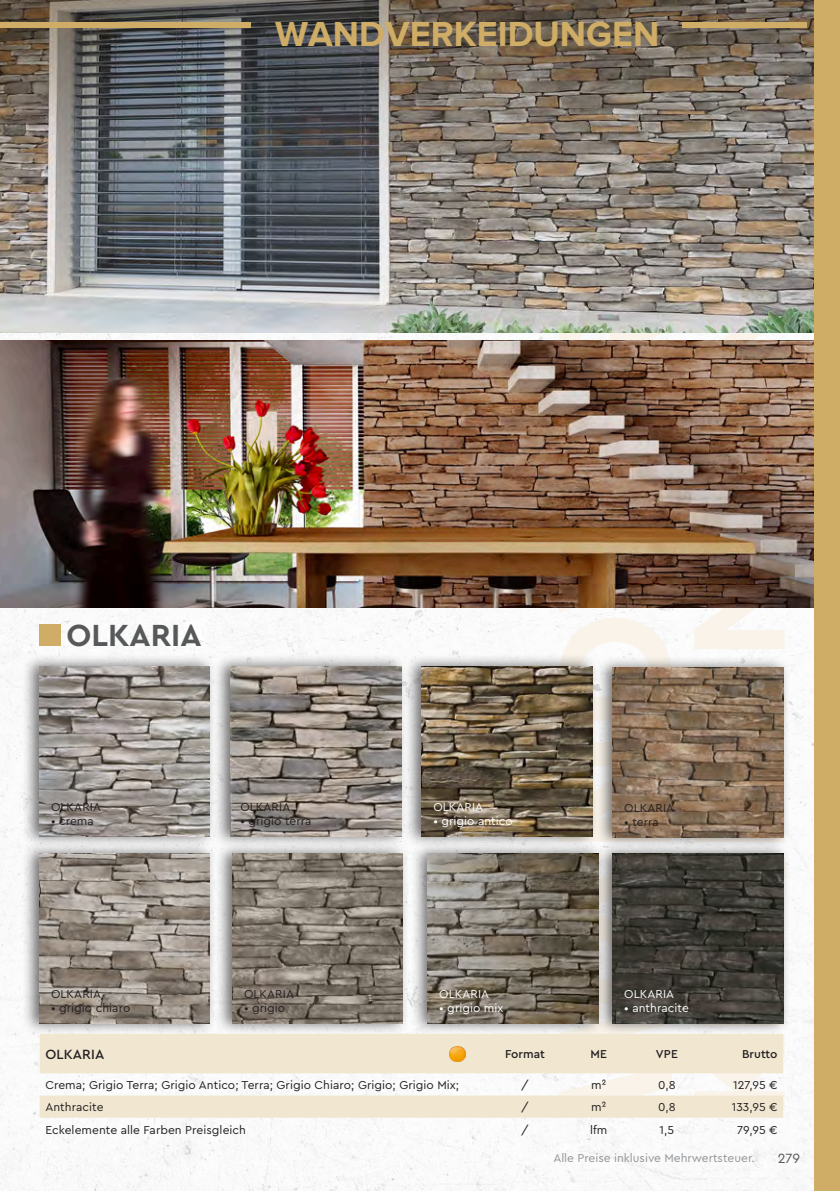
<style>
.page{position:relative;width:840px;height:1191px;background:#fff}
.page>*{position:absolute;margin:0;border:0;box-sizing:border-box;transform-origin:0 0}
.t1{font:700 36px "Proxima Nova";color:#cfad66}
.t2{font:700 32px "Cera Pro";color:#57585a}
.t3{font:500 14px "Cera Pro";letter-spacing:.005em;color:#231f20}
.t4{font:14px "Cera Pro";color:#57585a}
.t5{font:12px "Cera Pro";letter-spacing:.005em;color:#231f20}
.t6{font:12px "Cera Pro";letter-spacing:.005em;color:#fff}
.t7{font:12px "Cera Pro";color:#939598}
.t8{font:500 12px "Cera Pro";letter-spacing:.005em;color:#231f20}
</style>
<div class="page">
<img style="left:0;top:0;width:813px;height:1191px">
<div style="left:40px;top:624px;width:21px;height:22px;background:#cfad66"></div>
<div style="left:595px;top:655px;width:194px;height:195px;background:#231f20;opacity:.65"></div>
<img style="left:612px;top:667px;width:170px;height:170px">
<div style="left:22px;top:841px;width:195px;height:195px;background:#231f20;opacity:.65"></div>
<img style="left:40px;top:853px;width:170px;height:170px">
<div style="left:215px;top:841px;width:194px;height:195px;background:#231f20;opacity:.65"></div>
<img style="left:232px;top:853px;width:171px;height:170px">
<div style="left:410px;top:841px;width:194px;height:195px;background:#231f20;opacity:.65"></div>
<img style="left:427px;top:853px;width:168px;height:170px">
<div style="left:22px;top:654px;width:195px;height:194px;background:#231f20;opacity:.65"></div>
<img style="left:40px;top:666px;width:170px;height:170px">
<div style="left:213px;top:654px;width:194px;height:194px;background:#231f20;opacity:.65"></div>
<img style="left:231px;top:666px;width:170px;height:170px">
<div style="left:404px;top:654px;width:194px;height:194px;background:#231f20;opacity:.65"></div>
<img style="left:421px;top:666px;width:170px;height:170px">
<div style="left:595px;top:841px;width:194px;height:195px;background:#231f20;opacity:.65"></div>
<img style="left:612px;top:853px;width:170px;height:170px">
<img style="left:1px;top:0;width:812px;height:333px">
<img style="left:0;top:340px;width:813px;height:267px">
<svg style="left:40px;top:1033px;width:742px;height:84px;fill:#f1e7d1"></svg>
<img style="left:449px;top:1046px;width:16px;height:16px">
<div style="left:813px;top:0;width:26px;height:1191px;background:#cfad66"></div>
<div style="left:681px;top:22px;width:125px;height:5px;background:#cfad66"></div>
<div style="left:1px;top:22px;width:249px;height:5px;background:#cfad66"></div>
<h1 class="t1" style="left:275px;top:13px;width:385px">WANDVERKEIDUNGEN</h1>
<p class="t2" style="left:66px;top:614px;width:137px">OLKARIA</p>
<p class="t5" style="left:51px;top:798px;width:51px">OLKARIA</p>
<p class="t5" style="left:51px;top:813px;width:44px">• crema</p>
<p class="t5" style="left:240px;top:798px;width:51px">OLKARIA</p>
<p class="t5" style="left:240px;top:813px;width:73px">• grigio terra</p>
<p class="t5" style="left:51px;top:986px;width:51px">OLKARIA</p>
<p class="t5" style="left:51px;top:1000px;width:81px">• grigio chiaro</p>
<p class="t5" style="left:244px;top:986px;width:51px">OLKARIA</p>
<p class="t5" style="left:244px;top:1000px;width:43px">• grigio</p>
<p class="t6" style="left:433px;top:798px;width:51px">OLKARIA</p>
<p class="t6" style="left:433px;top:813px;width:81px">• grigio antico</p>
<p class="t6" style="left:439px;top:986px;width:51px">OLKARIA</p>
<p class="t6" style="left:439px;top:1000px;width:66px">• grigio mix</p>
<p class="t5" style="left:624px;top:800px;width:51px">OLKARIA</p>
<p class="t5" style="left:624px;top:814px;width:36px">• terra</p>
<p class="t6" style="left:624px;top:986px;width:51px">OLKARIA</p>
<p class="t6" style="left:624px;top:1000px;width:66px">• anthracite</p>
<p class="t3" style="left:45px;top:1045px;width:60px">OLKARIA</p>
<p class="t8" style="left:504px;top:1046px;width:41px">Format</p>
<p class="t8" style="left:590px;top:1046px;width:18px">ME</p>
<p class="t8" style="left:655px;top:1046px;width:23px">VPE</p>
<p class="t8" style="left:741px;top:1046px;width:37px">Brutto</p>
<p class="t5" style="left:45px;top:1077px;width:415px">Crema; Grigio Terra; Grigio Antico; Terra; Grigio Chiaro; Grigio; Grigio Mix;</p>
<p class="t5" style="left:521px;top:1077px;width:9px">/</p>
<p class="t5" style="left:591px;top:1077px;width:16px">m²</p>
<p class="t5" style="left:657px;top:1077px;width:19px">0,8</p>
<p class="t5" style="left:732px;top:1077px;width:46px">127,95 €</p>
<p class="t5" style="left:45px;top:1099px;width:60px">Anthracite</p>
<p class="t5" style="left:521px;top:1099px;width:9px">/</p>
<p class="t5" style="left:591px;top:1099px;width:16px">m²</p>
<p class="t5" style="left:657px;top:1099px;width:19px">0,8</p>
<p class="t5" style="left:731px;top:1099px;width:47px">133,95 €</p>
<p class="t5" style="left:45px;top:1121px;width:202px">Eckelemente alle Farben Preisgleich</p>
<p class="t5" style="left:521px;top:1121px;width:9px">/</p>
<p class="t5" style="left:590px;top:1121px;width:19px">lfm</p>
<p class="t5" style="left:659px;top:1121px;width:16px">1,5</p>
<p class="t5" style="left:736px;top:1121px;width:42px">79,95 €</p>
<p class="t7" style="left:553px;top:1149px;width:203px">Alle Preise inklusive Mehrwertsteuer.</p>
<p class="t4" style="left:777px;top:1148px;width:24px">279</p>
</div>
